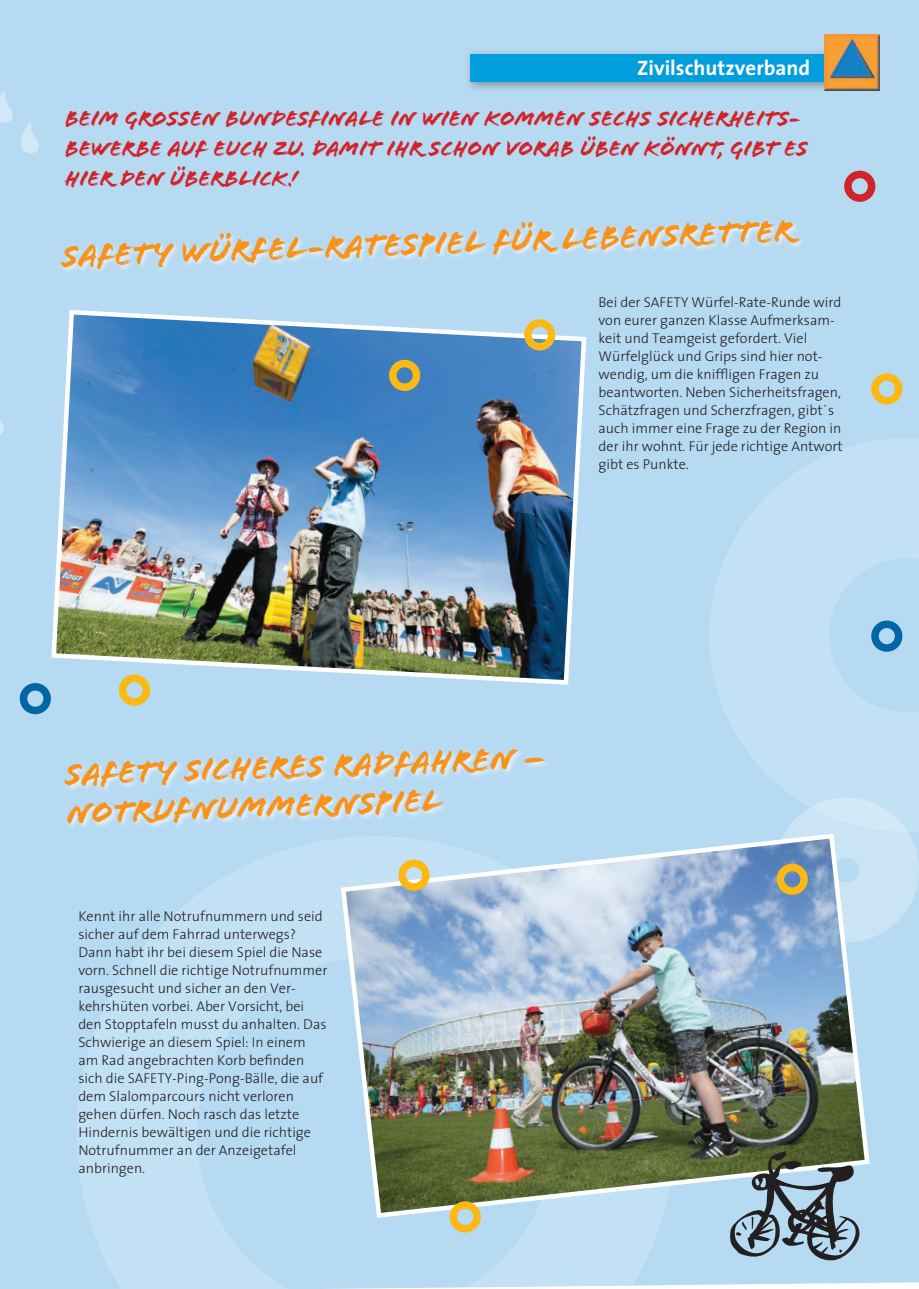
<style>
.page{position:relative;width:919px;height:1289px;background:#fff}
.page>*{position:absolute;margin:0;border:0;box-sizing:border-box;transform-origin:0 0}
.t1{font:33px/39px "Flood Std";color:#f7931d}
.t2{font:22.5px/30px "Flood Std";color:#d1232a}
.t3{font:700 21px "The Sans";color:#fff}
.t4{font:300 14.25px/18px "The Sans";color:#231f20}
</style>
<div class="page">
<div style="left:0;top:0;width:918px;height:1288px;background:#b6daf2"></div>
<svg style="left:709px;top:438px;width:209px;height:393px;background:#bedef3"></svg>
<svg style="left:774px;top:797px;width:144px;height:145px;background:#c7e2f5"></svg>
<svg style="left:0;top:420px;width:6px;height:14px"></svg>
<svg style="left:0;top:91px;width:43px;height:62px;background:#bcddf3"></svg>
<svg style="left:77px;top:836px;width:597px;height:452px;background:#bcddf3"></svg>
<img style="left:59px;top:218px;width:747px;height:57px">
<img style="left:464px;top:49px;width:374px;height:44px">
<div style="left:470px;top:54px;width:357px;height:27px;background:#009edd"></div>
<img style="left:824px;top:35px;width:55px;height:55px">
<img style="left:62px;top:746px;width:490px;height:84px">
<img style="left:49px;top:307px;width:539px;height:380px">
<img style="left:338px;top:831px;width:534px;height:389px">
<div style="left:844px;top:171px;width:31px;height:31px;border:8px solid #d1232a;border-radius:50%"></div>
<div style="left:449px;top:1201px;width:31px;height:31px;border:8px solid #fcb814;border-radius:50%"></div>
<div style="left:389px;top:360px;width:31px;height:31px;border:8px solid #fcb814;border-radius:50%"></div>
<div style="left:776px;top:863px;width:31px;height:31px;border:8px solid #fcb814;border-radius:50%"></div>
<div style="left:871px;top:373px;width:31px;height:31px;border:8px solid #fcb814;border-radius:50%"></div>
<div style="left:119px;top:674px;width:31px;height:31px;border:8px solid #fcb814;border-radius:50%"></div>
<div style="left:398px;top:859px;width:31px;height:31px;border:8px solid #fcb814;border-radius:50%"></div>
<div style="left:524px;top:319px;width:31px;height:31px;border:8px solid #fcb814;border-radius:50%"></div>
<div style="left:20px;top:683px;width:31px;height:31px;border:8px solid #0166a5;border-radius:50%"></div>
<div style="left:871px;top:620px;width:31px;height:31px;border:8px solid #0166a5;border-radius:50%"></div>
<svg style="left:728px;top:1151px;width:142px;height:111px;background:#abcad6"></svg>
<h3 class="t3" style="left:637px;top:50px;width:174px">Zivilschutzverband</h3>
<h2 class="t2" style="left:65px;top:104px;width:744px">Beim großen Bundesfinale in Wien kommen sechs Sicherheits&shy;bewerbe auf euch zu. Damit ihr schon vorab üben könnt, gibt es hier den Überblick!</h2>
<h1 class="t1" style="left:61px;top:237px;width:734px;rotate:-2deg">SAFETY Würfel-Ratespiel für Lebensretter</h1>
<p class="t4" style="left:598px;top:293px;width:246px">Bei der SAFETY Würfel-Rate-Runde wird von eurer ganzen Klasse Aufmerksam&shy;keit und Teamgeist gefordert. Viel Würfelglück und Grips sind hier not&shy;wendig, um die kniffligen Fragen zu beantworten. Neben Sicherheitsfragen, Schätz fragen und Scherzfragen, gibt´s auch immer eine Frage zu der Region in der ihr wohnt. Für jede richtige Antwort gibt es Punkte.</p>
<h1 class="t1" style="left:65px;top:755px;width:482px;rotate:-2deg">SAFETY Sicheres Radfahren –<br>Notrufnummernspiel</h1>
<p class="t4" style="left:78px;top:906px;width:250px">Kennt ihr alle Notrufnummern und seid sicher auf dem Fahrrad unterwegs?<br>Dann habt ihr bei diesem Spiel die Nase vorn. Schnell die richtige Notrufnummer rausgesucht und sicher an den Ver&shy;kehrshüten vorbei. Aber Vorsicht, bei den Stopptafeln musst du anhalten. Das Schwierige an diesem Spiel: In einem am Rad angebrachten Korb befinden sich die SAFETY-Ping-Pong-Bälle, die auf dem Slalomparcours nicht verloren gehen dürfen. Noch rasch das letzte Hindernis bewältigen und die richtige Notrufnummer an der Anzeigetafel anbringen.</p>
</div>
